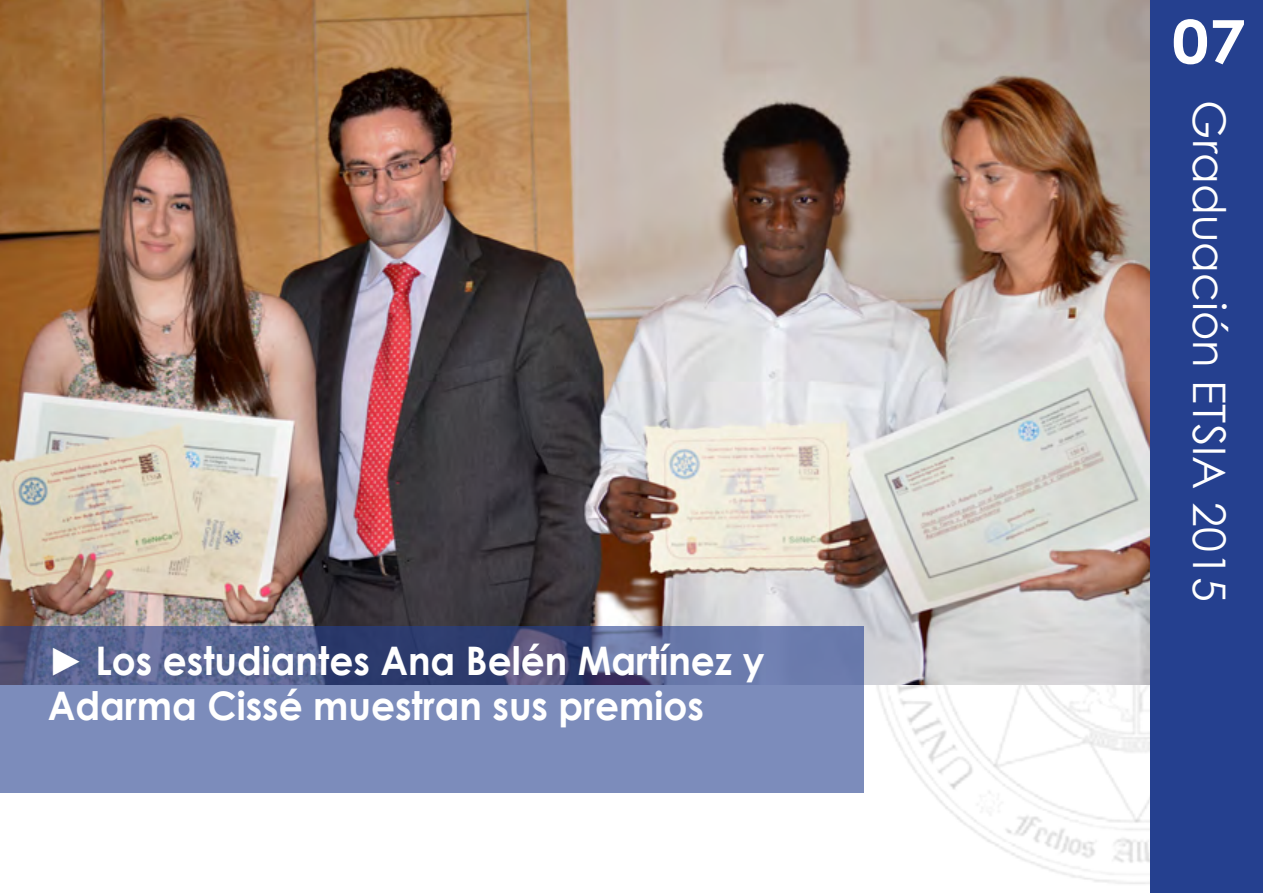
<style>
.page{position:relative;width:1263px;height:893px;background:#fff}
.page>*{position:absolute;margin:0;border:0;box-sizing:border-box;transform-origin:0 0}
.t1{font:700 60px "Century Gothic";color:#fff;scale:1.1 1}
.t2{font:45px "Century Gothic";color:#fff}
.t3{font:700 39.3px/45px "Century Gothic";color:#fff;scale:.95 1}
</style>
<div class="page">
<img style="left:863px;top:684px;width:287px;height:200px">
<img style="left:0;top:0;width:1150px;height:684px">
<div style="left:1150px;top:0;width:113px;height:893px;background:#25408f"></div>
<svg style="left:0;top:626px;width:863px;height:167px;background:#6d7baa"></svg>
<p class="t3" style="left:48px;top:636px;width:756px">► Los estudiantes Ana Belén Martínez y<br>Adarma Cissé muestran sus premios</p>
<h1 class="t1" style="left:1172px;top:-4px;width:69px">07</h1>
<p class="t2" style="left:1241px;top:100px;width:503px;rotate:90deg">Graduación ETSIA 2015</p>
</div>
